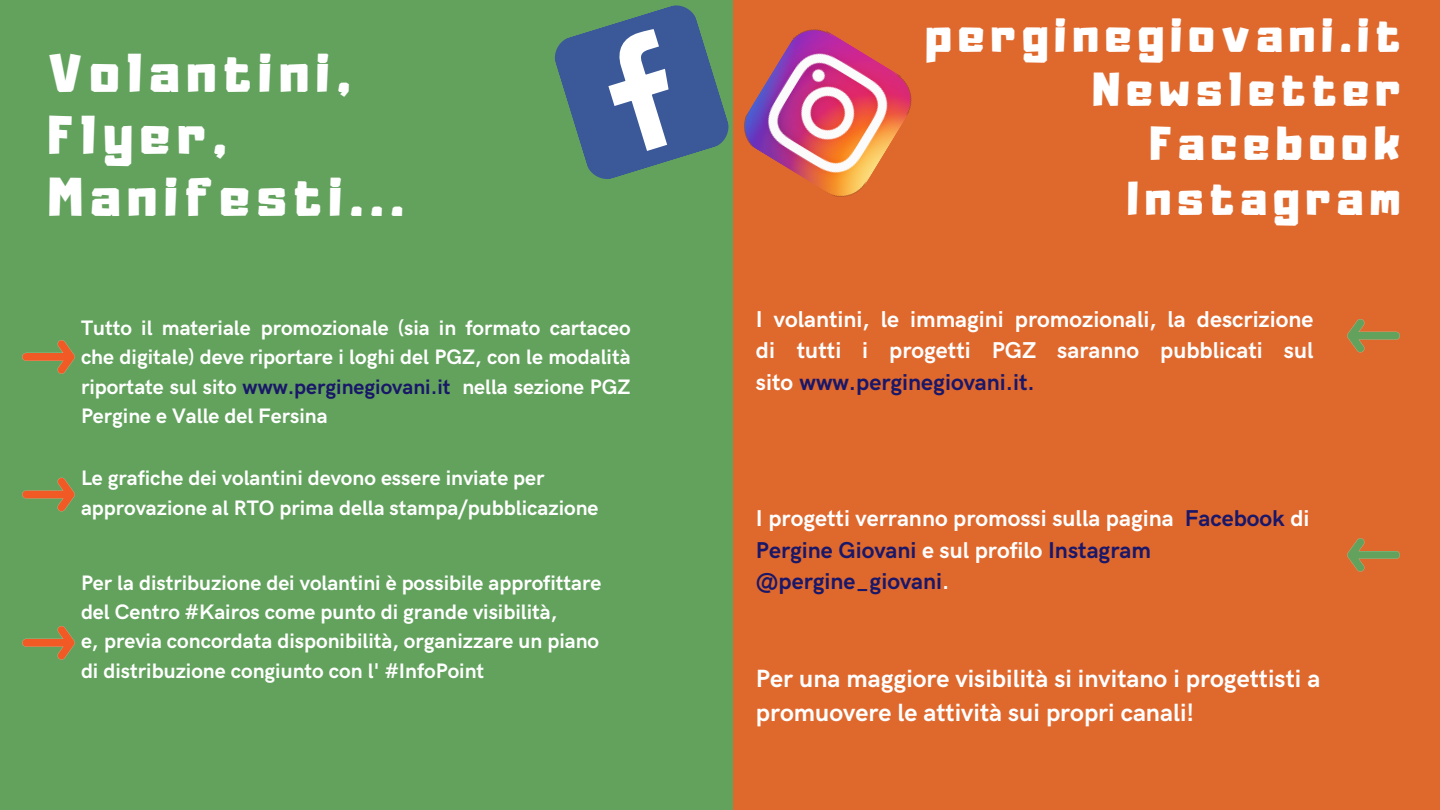
<style>
.page{position:relative;width:1440px;height:810px;background:#62a25d}
.page>*{position:absolute;margin:0;border:0;box-sizing:border-box;transform-origin:0 0}
.t1{font:48px/62.1px "Adumu";letter-spacing:.165em;color:#fff}
.t2{font:42.1px/54.3px "Adumu";letter-spacing:.165em;color:#fff;text-align:right}
.t3{font:700 25px/34.5px "HK Grotesk";color:#fff}
.t4{font:700 23px/31.5px "HK Grotesk";color:#fff;text-align:justify}
.t5{font:700 21px/29.2px "HK Grotesk";color:#fff}
.s1{color:#191769}
</style>
<div class="page">
<svg style="left:22px;top:340px;width:53px;height:34px"></svg>
<svg style="left:22px;top:478px;width:53px;height:33px"></svg>
<svg style="left:22px;top:626px;width:53px;height:34px"></svg>
<div style="left:734px;top:0;width:706px;height:810px;background:#df682d"></div>
<svg style="left:1347px;top:319px;width:53px;height:33px"></svg>
<svg style="left:1347px;top:538px;width:53px;height:34px"></svg>
<svg style="left:555px;top:0;width:179px;height:185px"></svg>
<img style="left:744px;top:29px;width:168px;height:168px">
<p class="t1" style="left:49px;top:46px;width:356px">Volantini,<br>Flyer,<br>Manifesti...</p>
<h3 class="t5" style="left:81px;top:314px;width:551px;text-align:justify">Tutto il materiale promozionale (sia in formato cartaceo che digitale) deve riportare i loghi del PGZ, con le modalità riportate sul sito <span class="s1">www.perginegiovani.it</span> nella sezione PGZ</h3>
<h3 class="t5" style="left:81px;top:402px;width:248px">Pergine e Valle del Fersina</h3>
<h3 class="t5" style="left:81px;top:464px;width:519px">Le grafiche dei volantini devono essere inviate per approvazione al RTO prima della stampa/pubblicazione</h3>
<h1 class="t5" style="left:81px;top:569px;width:522px">Per la distribuzione dei volantini è possibile approfittare del Centro #Kairos come punto di grande visibilità,<br>e, previa concordata disponibilità, organizzare un piano</h1>
<p class="t5" style="left:81px;top:657px;width:405px">di distribuzione congiunto con l' #InfoPoint</p>
<p class="t2" style="left:926px;top:12px;width:476px">perginegiovani.it<br>Newsletter<br>Facebook<br>Instagram</p>
<p class="t4" style="left:756px;top:304px;width:559px">I volantini, le immagini promozionali, la descrizione di tutti i progetti PGZ saranno pubblicati sul sito <span class="s1">www.perginegiovani.it.</span></p>
<p class="t4" style="left:756px;top:504px;width:555px;text-align:left">I progetti verranno promossi sulla pagina <span class="s1">Facebook</span> di<br><span class="s1">Pergine Giovani</span> e sul profilo <span class="s1">Instagram @pergine_giovani</span>.</p>
<p class="t3" style="left:756px;top:662px;width:566px">Per una maggiore visibilità si invitano i progettisti a promuovere le attività sui propri canali!</p>
<p class="t5" style="left:954px;top:696px;width:12px">L</p>
</div>
